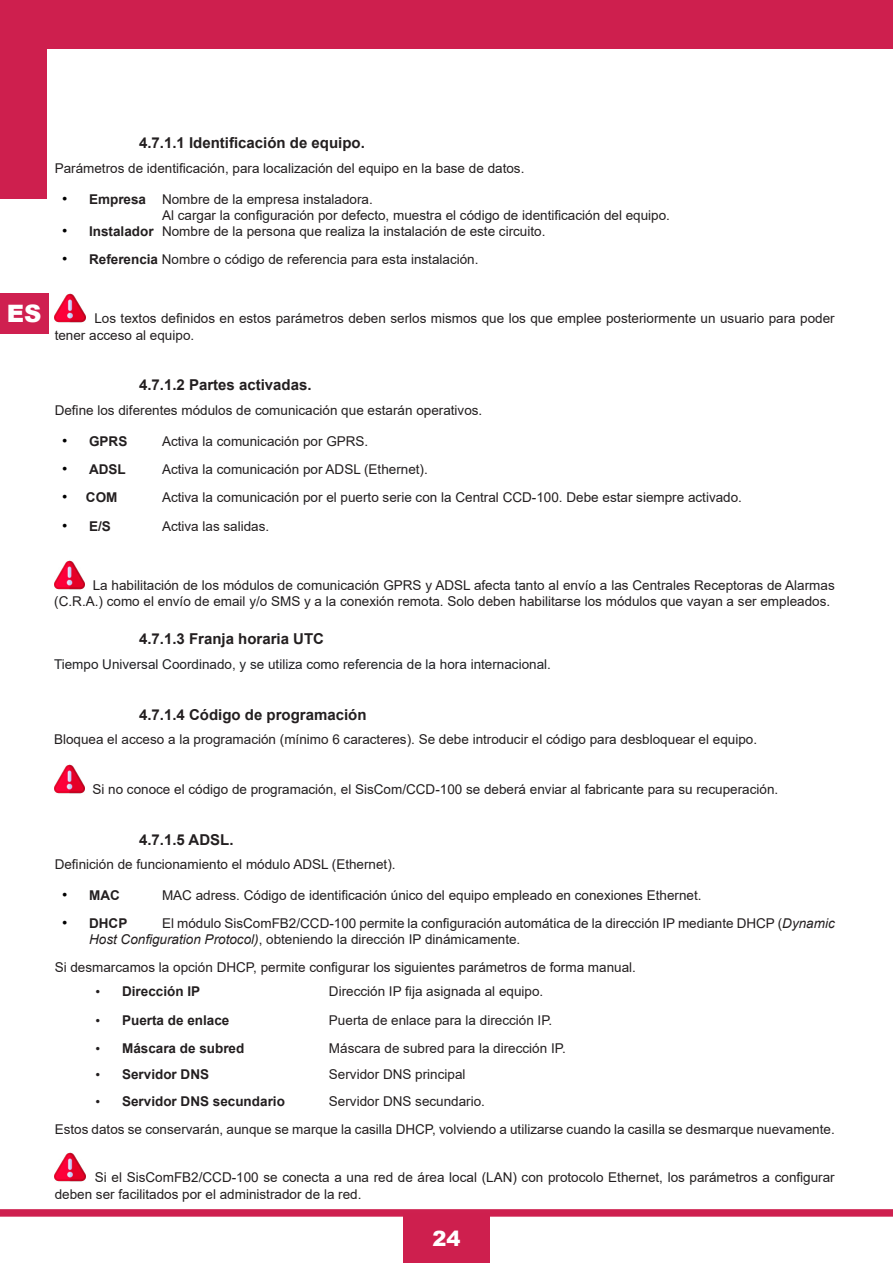
<style>
.page{position:relative;width:893px;height:1263px;background:#fff}
.page>*{position:absolute;margin:0;border:0;box-sizing:border-box;transform-origin:0 0}
.t1{font:900 24px "Arial";color:#fff}
.t2{font:900 21px "Arial";color:#fff}
.sub-sub-subtitulo{font:700 15px "Arial";color:#231f20}
.Texto{font:13.5px/16.2px "Arial";color:#231f20}
.Texto-2{font:700 13.5px "Arial";color:#231f20}
.Texto-3{font:13.5px "Arial";color:#202124}
.Texto-4{font:13.5px "Segoe UI Symbol";color:#231f20}
.s1{font-size:15px;color:#000}
.s2{font-weight:700}
.s3{font-weight:400;font-size:15px;color:#000}
.s4{font-style:italic}
</style>
<div class="page">
<div style="left:0;top:293px;width:48px;height:40px;background:#cf2050"></div>
<div style="left:17px;top:0;width:876px;height:48px;background:#ce1f4e"></div>
<div style="left:0;top:0;width:47px;height:198px;background:#ce1f4e"></div>
<div style="left:0;top:1209px;width:893px;height:8px;background:#ce204f"></div>
<div style="left:403px;top:1213px;width:87px;height:50px;background:#ce1f4e"></div>
<img style="left:55px;top:293px;width:31px;height:30px">
<img style="left:54px;top:560px;width:31px;height:30px">
<img style="left:54px;top:764px;width:31px;height:30px">
<img style="left:55px;top:1152px;width:31px;height:30px">
<p class="sub-sub-subtitulo" style="left:139px;top:132px;width:227px">4.7.1.1 Identificación de equipo.</p>
<p class="Texto" style="left:55px;top:160px;width:471px">Parámetros de identificación, para localización del equipo en la base de datos.</p>
<p class="Texto" style="left:62px;top:191px;width:312px"><span class="s1">•</span> <span class="s2">Empresa</span> Nombre de la empresa instaladora.</p>
<p class="Texto" style="left:162px;top:207px;width:510px">Al cargar la configuración por defecto, muestra el código de identificación del equipo.</p>
<p class="Texto" style="left:62px;top:223px;width:485px"><span class="s1">•</span> <span class="s2">Instalador</span> Nombre de la persona que realiza la instalación de este circuito.</p>
<p class="Texto" style="left:62px;top:251px;width:418px"><span class="s1">•</span> <span class="s2">Referencia</span> Nombre o código de referencia para esta instalación.</p>
<h1 class="t1" style="left:7px;top:296px;width:36px">ES</h1>
<p class="Texto" style="left:55px;top:311px;width:782px;text-indent:40px">Los textos definidos en estos parámetros deben serlos mismos que los que emplee posteriormente un usuario para poder tener acceso al equipo.</p>
<p class="sub-sub-subtitulo" style="left:139px;top:375px;width:174px">4.7.1.2 Partes activadas.</p>
<p class="Texto" style="left:55px;top:402px;width:429px">Define los diferentes módulos de comunicación que estarán operativos.</p>
<p class="Texto-2" style="left:62px;top:432px;width:67px"><span class="s3">•</span> GPRS</p>
<p class="Texto" style="left:162px;top:433px;width:208px">Activa la comunicación por GPRS.</p>
<p class="Texto-2" style="left:62px;top:459px;width:65px"><span class="s3">•</span> ADSL</p>
<p class="Texto" style="left:162px;top:461px;width:267px">Activa la comunicación por ADSL (Ethernet).</p>
<p class="Texto-2" style="left:62px;top:487px;width:57px"><span class="s3">•</span> COM</p>
<p class="Texto" style="left:162px;top:489px;width:582px">Activa la comunicación por el puerto serie con la Central CCD-100. Debe estar siempre activado.</p>
<p class="Texto-2" style="left:62px;top:516px;width:50px"><span class="s3">•</span> E/S</p>
<p class="Texto" style="left:162px;top:518px;width:109px">Activa las salidas.</p>
<p class="Texto" style="left:54px;top:577px;width:782px;text-indent:38px">La habilitación de los módulos de comunicación GPRS y ADSL afecta tanto al envío a las Centrales Receptoras de Alarmas (C.R.A.) como el envío de email y/o SMS y a la conexión remota. Solo deben habilitarse los módulos que vayan a ser empleados.</p>
<p class="sub-sub-subtitulo" style="left:139px;top:629px;width:187px">4.7.1.3 Franja horaria UTC</p>
<p class="Texto-3" style="left:54px;top:655px;width:498px">Tiempo Universal Coordinado, y se utiliza como referencia de la hora internacional.</p>
<p class="sub-sub-subtitulo" style="left:139px;top:704px;width:229px">4.7.1.4 Código de programación</p>
<p class="Texto" style="left:54px;top:731px;width:705px">Bloquea el acceso a la programación (mínimo 6 caracteres). Se debe introducir el código para desbloquear el equipo.</p>
<p class="Texto" style="left:92px;top:781px;width:687px">Si no conoce el código de programación, el SisCom/CCD-100 se deberá enviar al fabricante para su recuperación.</p>
<p class="sub-sub-subtitulo" style="left:139px;top:829px;width:96px">4.7.1.5 ADSL.</p>
<p class="Texto" style="left:55px;top:856px;width:342px">Definición de funcionamiento el módulo ADSL (Ethernet).</p>
<p class="Texto-2" style="left:62px;top:886px;width:59px"><span class="s3">•</span> MAC</p>
<p class="Texto" style="left:162px;top:887px;width:541px">MAC adress. Código de identificación único del equipo empleado en conexiones Ethernet.</p>
<p class="Texto-2" style="left:62px;top:913px;width:67px"><span class="s3">•</span> DHCP</p>
<p class="Texto" style="left:89px;top:915px;width:747px;text-indent:73px">El módulo SisComFB2/CCD-100 permite la configuración automática de la dirección IP mediante DHCP (<span class="s4">Dynamic<br>Host Configuration Protocol)</span>, obteniendo la dirección IP dinámicamente.</p>
<p class="Texto" style="left:55px;top:959px;width:583px">Si desmarcamos la opción DHCP, permite configurar los siguientes parámetros de forma manual.</p>
<p class="Texto-4" style="left:95px;top:984px;width:7px">•</p>
<p class="Texto-2" style="left:122px;top:982px;width:80px">Dirección IP</p>
<p class="Texto" style="left:329px;top:983px;width:216px">Dirección IP fija asignada al equipo.</p>
<p class="Texto-4" style="left:95px;top:1012px;width:7px">•</p>
<p class="Texto-2" style="left:122px;top:1011px;width:109px">Puerta de enlace</p>
<p class="Texto" style="left:329px;top:1012px;width:225px">Puerta de enlace para la dirección IP.</p>
<p class="Texto-4" style="left:95px;top:1041px;width:7px">•</p>
<p class="Texto-2" style="left:122px;top:1039px;width:124px">Máscara de subred</p>
<p class="Texto" style="left:329px;top:1040px;width:238px">Máscara de subred para la dirección IP.</p>
<p class="Texto-4" style="left:95px;top:1067px;width:7px">•</p>
<p class="Texto-2" style="left:122px;top:1065px;width:89px">Servidor DNS</p>
<p class="Texto" style="left:329px;top:1066px;width:138px">Servidor DNS principal</p>
<p class="Texto-4" style="left:95px;top:1093px;width:7px">•</p>
<p class="Texto-2" style="left:122px;top:1091px;width:164px">Servidor DNS secundario</p>
<p class="Texto" style="left:329px;top:1093px;width:158px">Servidor DNS secundario.</p>
<p class="Texto" style="left:55px;top:1121px;width:782px">Estos datos se conservarán, aunque se marque la casilla DHCP, volviendo a utilizarse cuando la casilla se desmarque nuevamente.</p>
<p class="Texto" style="left:55px;top:1169px;width:782px;text-indent:40px">Si el SisComFB2/CCD-100 se conecta a una red de área local (LAN) con protocolo Ethernet, los parámetros a configurar deben ser facilitados por el administrador de la red.</p>
<h2 class="t2" style="left:432px;top:1223px;width:30px">24</h2>
</div>
